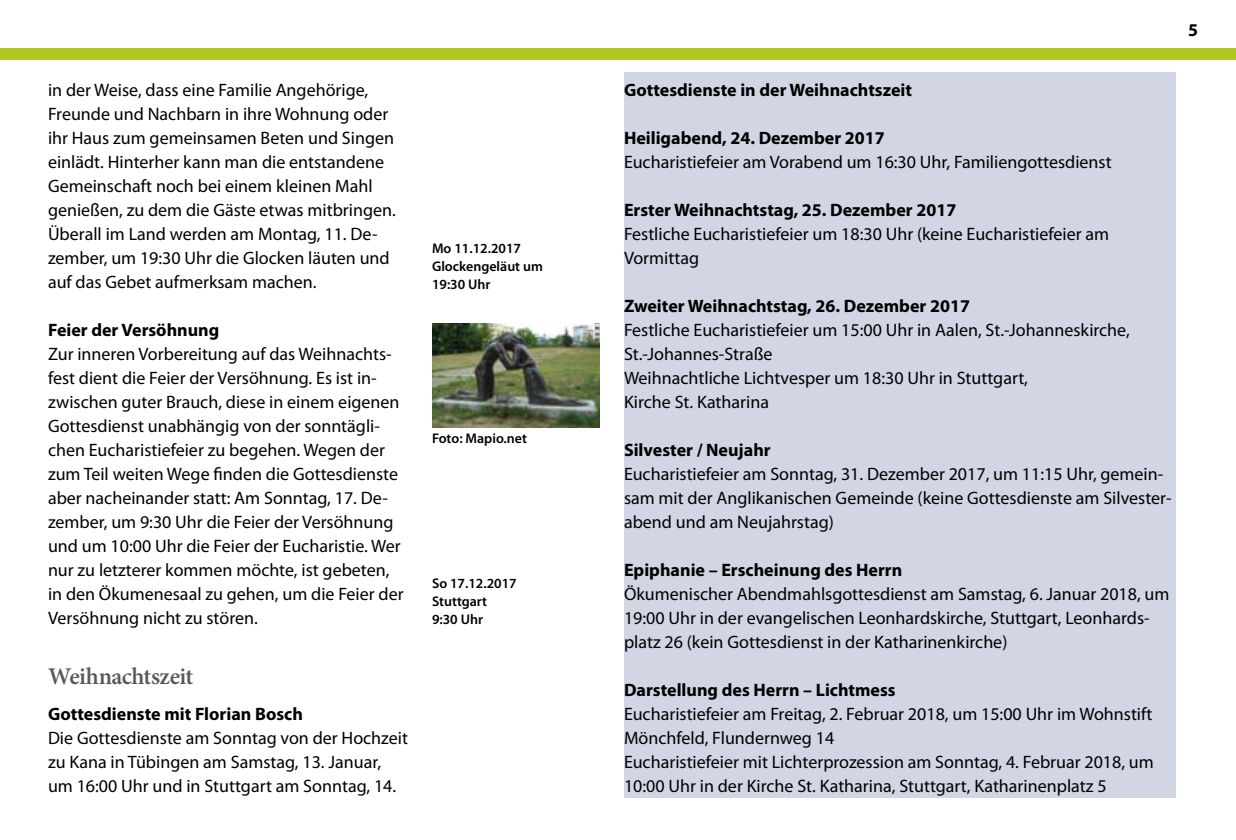
<style>
.page{position:relative;width:1236px;height:840px;background:#fff}
.page>*{position:absolute;margin:0;border:0;box-sizing:border-box;transform-origin:0 0}
.t1{font:600 24px "Minion Pro";letter-spacing:-.025em;color:#58585a}
.t2{font:18px/24px "Myriad Pro";color:#000}
.t3{font:700 18px "Myriad Pro";color:#000}
.t4{font:600 14px/18px "Myriad Pro";color:#000}
</style>
<div class="page">
<div style="left:0;top:48px;width:1236px;height:12px;background:#b1c91f"></div>
<img style="left:432px;top:324px;width:168px;height:103px">
<div style="left:624px;top:72px;width:552px;height:726px;background:#d2d6e4"></div>
<p class="t2" style="left:48px;top:78px;width:349px">in der Weise, dass eine Familie Angehörige, Freunde und Nachbarn in ihre Wohnung oder ihr Haus zum gemeinsamen Beten und Singen einlädt. Hinterher kann man die entstandene Gemeinschaft noch bei einem kleinen Mahl genießen, zu dem die Gäste etwas mitbringen.<br>Überall im Land werden am Montag, 11. De&shy;zember, um 19:30 Uhr die Glocken läuten und auf das Gebet aufmerksam machen.</p>
<p class="t3" style="left:48px;top:318px;width:173px">Feier der Versöhnung</p>
<p class="t2" style="left:48px;top:342px;width:357px">Zur inneren Vorbereitung auf das Weihnachts&shy;fest dient die Feier der Versöhnung. Es ist in&shy;zwischen guter Brauch, diese in einem eigenen Gottesdienst unabhängig von der sonntägli&shy;chen Eucharistiefeier zu begehen. Wegen der zum Teil weiten Wege finden die Gottesdienste aber nacheinander statt: Am Sonntag, 17. De&shy;zember, um 9:30 Uhr die Feier der Versöhnung und um 10:00 Uhr die Feier der Eucharistie. Wer nur zu letzterer kommen möchte, ist gebeten, in den Ökumenesaal zu gehen, um die Feier der Versöhnung nicht zu stören.</p>
<h1 class="t1" style="left:48px;top:660px;width:147px">Weihnachtszeit</h1>
<p class="t3" style="left:48px;top:702px;width:256px">Gottesdienste mit Florian Bosch</p>
<p class="t2" style="left:48px;top:726px;width:362px">Die Gottesdienste am Sonntag von der Hochzeit zu Kana in Tübingen am Samstag, 13. Januar, um 16:00 Uhr und in Stuttgart am Sonntag, 14.</p>
<p class="t4" style="left:432px;top:239px;width:112px">Mo 11.12.2017<br>Glockengeläut um<br>19:30 Uhr</p>
<p class="t4" style="left:432px;top:428px;width:97px">Foto: Mapio.net</p>
<p class="t4" style="left:432px;top:574px;width:86px">So 17.12.2017<br>Stuttgart<br>9:30 Uhr</p>
<p class="t3" style="left:1188px;top:18px;width:11px">5</p>
<p class="t3" style="left:624px;top:78px;width:290px">Gottesdienste in der Weihnachtszeit</p>
<p class="t3" style="left:624px;top:126px;width:262px">Heiligabend, 24. Dezember 2017</p>
<p class="t2" style="left:624px;top:150px;width:489px">Eucharistiefeier am Vorabend um 16:30 Uhr, Familiengottesdienst</p>
<p class="t3" style="left:624px;top:198px;width:334px">Erster Weihnachtstag, 25. Dezember 2017</p>
<p class="t2" style="left:624px;top:222px;width:487px">Festliche Eucharistiefeier um 18:30 Uhr (keine Eucharistiefeier am<br>Vormittag</p>
<p class="t3" style="left:624px;top:294px;width:348px">Zweiter Weihnachtstag, 26. Dezember 2017</p>
<p class="t2" style="left:624px;top:318px;width:507px">Festliche Eucharistiefeier um 15:00 Uhr in Aalen, St.-Johanneskirche, St.-Johannes-Straße<br>Weihnachtliche Lichtvesper um 18:30 Uhr in Stuttgart,<br>Kirche St. Katharina</p>
<p class="t3" style="left:624px;top:438px;width:148px">Silvester / Neujahr</p>
<p class="t2" style="left:624px;top:462px;width:549px">Eucharistiefeier am Sonntag, 31. Dezember 2017, um 11:15 Uhr, gemein&shy;sam mit der Anglikanischen Gemeinde (keine Gottesdienste am Silvester&shy;abend und am Neujahrstag)</p>
<p class="t3" style="left:624px;top:558px;width:280px">Epiphanie – Erscheinung des Herrn</p>
<p class="t2" style="left:624px;top:582px;width:547px">Ökumenischer Abendmahlsgottesdienst am Samstag, 6. Januar 2018, um<br>19:00 Uhr in der evangelischen Leonhardskirche, Stuttgart, Leonhards&shy;platz 26 (kein Gottesdienst in der Katharinenkirche)</p>
<p class="t3" style="left:624px;top:678px;width:273px">Darstellung des Herrn – Lichtmess</p>
<p class="t2" style="left:624px;top:702px;width:531px">Eucharistiefeier am Freitag, 2. Februar 2018, um 15:00 Uhr im Wohnstift Mönchfeld, Flundernweg 14<br>Eucharistiefeier mit Lichterprozession am Sonntag, 4. Februar 2018, um 10:00 Uhr in der Kirche St. Katharina, Stuttgart, Katharinenplatz 5</p>
</div>
